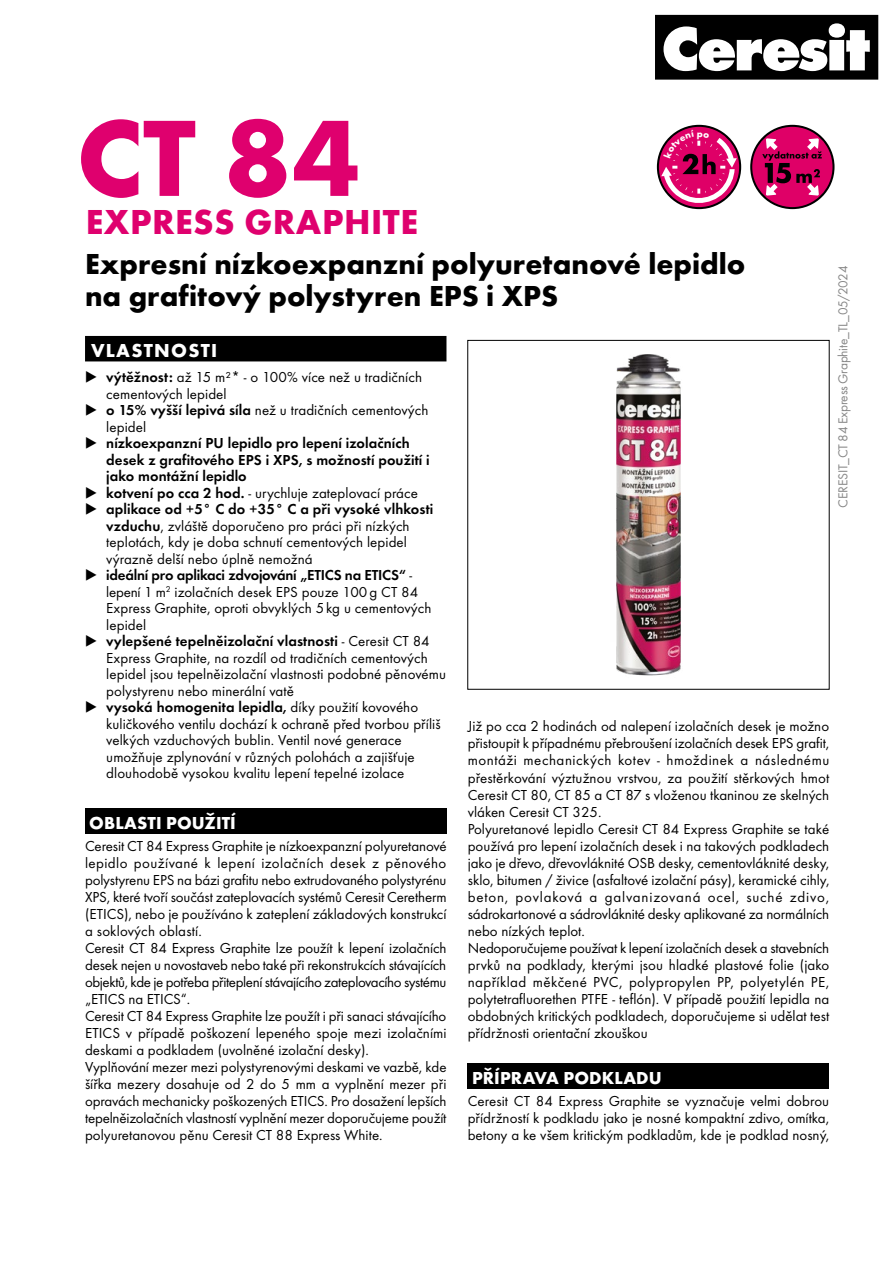
<style>
.page{position:relative;width:893px;height:1263px;background:#fff}
.page>*{position:absolute;margin:0;border:0;box-sizing:border-box;transform-origin:0 0}
.t1{font:700 112.5px "Futura TOT";color:#df006e}
.t2{font:700 36px "Futura TOT";letter-spacing:.015em;color:#df006e}
.t3{font:700 30px/31.5px "Futura TOT";color:#000}
.t4{font:700 19.5px "Futura TOT";letter-spacing:.065em;color:#fff}
.t5{font:700 18px "Futura TOT";letter-spacing:.005em;color:#fff}
.t6{font:15px/17px "Futura TOT";color:#000}
.t7{font:600 15px "Futura TOT";letter-spacing:.005em;color:#000}
.t8{font:600 15px "Futura TOT";letter-spacing:-.015em;color:#000}
.t9{font:13.5px "Futura TOT";letter-spacing:-.02em;color:#878787}
.s1{font-weight:600}
.s2{font-weight:400}
</style>
<div class="page">
<div style="left:85px;top:336px;width:361px;height:25px;background:#000"></div>
<div style="left:85px;top:808px;width:361px;height:25px;background:#000"></div>
<div style="left:468px;top:1063px;width:361px;height:26px;background:#000"></div>
<img style="left:616px;top:354px;width:65px;height:322px">
<div style="left:655px;top:15px;width:223px;height:65px;background:#000"></div>
<svg style="left:663px;top:23px;width:207px;height:48px"></svg>
<svg style="left:750px;top:125px;width:84px;height:84px"></svg>
<svg style="left:657px;top:125px;width:84px;height:84px"></svg>
<h1 class="t1" style="left:77px;top:89px;width:285px">CT 84</h1>
<h2 class="t2" style="left:86px;top:200px;width:334px">EXPRESS GRAPHITE</h2>
<h3 class="t3" style="left:85px;top:248px;width:662px">Expresní nízkoexpanzní polyuretanové lepidlo na grafitový polystyren EPS i XPS</h3>
<h3 class="t4" style="left:91px;top:339px;width:128px">VLASTNOSTI</h3>
<p class="t6" style="left:85px;top:369px;width:339px">▶ <span class="s1">výtěžnost:</span> až 15 m²* - o 100% více než u tradičních</p>
<p class="t6" style="left:106px;top:385px;width:122px">cementových lepidel</p>
<p class="t6" style="left:85px;top:402px;width:345px">▶ <span class="s1">o 15% vyšší lepivá síla</span> než u tradičních cementových</p>
<p class="t6" style="left:106px;top:418px;width:41px">lepidel</p>
<p class="t7" style="left:85px;top:434px;width:326px">▶ nízkoexpanzní PU lepidlo pro lepení izolačních</p>
<p class="t7" style="left:106px;top:451px;width:325px">desek z grafitového EPS i XPS, s možností použití i</p>
<p class="t7" style="left:106px;top:467px;width:142px">jako montážní lepidlo</p>
<p class="t6" style="left:85px;top:484px;width:335px">▶ <span class="s1">kotvení po cca 2 hod.</span> - urychluje zateplovací práce</p>
<p class="t7" style="left:85px;top:500px;width:350px">▶ aplikace od +5° C do +35° C a při vysoké vlhkosti</p>
<p class="t6" style="left:106px;top:517px;width:305px"><span class="s1">vzduchu</span>, zvláště doporučeno pro práci při nízkých</p>
<p class="t6" style="left:106px;top:534px;width:302px">teplotách, kdy je doba schnutí cementových lepidel</p>
<p class="t6" style="left:106px;top:550px;width:208px">výrazně delší nebo úplně nemožná</p>
<p class="t8" style="left:85px;top:566px;width:329px">▶ ideální pro aplikaci zdvojování „ETICS na ETICS“ <span class="s2">-</span></p>
<p class="t6" style="left:106px;top:583px;width:314px">lepení 1 m<sup>2</sup> izolačních desek EPS pouze 100g CT 84</p>
<p class="t6" style="left:106px;top:600px;width:327px">Express Graphite, oproti obvyklých 5kg u cementových</p>
<p class="t6" style="left:106px;top:616px;width:41px">lepidel</p>
<p class="t7" style="left:85px;top:632px;width:346px">▶ vylepšené tepelněizolační vlastnosti <span class="s2">- Ceresit CT 84</span></p>
<p class="t6" style="left:106px;top:649px;width:323px">Express Graphite, na rozdíl od tradičních cementových</p>
<p class="t6" style="left:106px;top:666px;width:341px">lepidel jsou tepelněizolační vlastnosti podobné pěnovému</p>
<p class="t6" style="left:106px;top:682px;width:189px">polystyrenu nebo minerální vatě</p>
<p class="t7" style="left:85px;top:698px;width:335px">▶ vysoká homogenita lepidla, <span class="s2">díky použití kovového</span></p>
<p class="t6" style="left:106px;top:715px;width:336px">kuličkového ventilu dochází k ochraně před tvorbou příliš</p>
<p class="t6" style="left:106px;top:732px;width:297px">velkých vzduchových bublin. Ventil nové generace</p>
<p class="t6" style="left:106px;top:748px;width:310px">umožňuje zplynování v různých polohách a zajišťuje</p>
<p class="t6" style="left:106px;top:765px;width:300px">dlouhodobě vysokou kvalitu lepení tepelné izolace</p>
<p class="t5" style="left:89px;top:812px;width:148px">OBLASTI POUŽITÍ</p>
<p class="t6" style="left:85px;top:837px;width:363px">Ceresit CT 84 Express Graphite je nízkoexpanzní polyuretanové lepidlo používané k lepení izolačních desek z pěnového polystyrenu EPS na bázi grafitu nebo extrudovaného polystyrénu XPS, které tvoří součást zateplovacích systémů Ceresit Ceretherm (ETICS), nebo je používáno k zateplení základových konstrukcí a soklových oblastí.<br>Ceresit CT 84 Express Graphite lze použít k lepení izolačních desek nejen u novostaveb nebo také při rekonstrukcích stávajících objektů, kde je potřeba přiteplení stávajícího zateplovacího systému „ETICS na ETICS“.<br>Ceresit CT 84 Express Graphite lze použít i při sanaci stávajícího ETICS v případě poškození lepeného spoje mezi izolačními deskami a podkladem (uvolněné izolační desky).<br>Vyplňování mezer mezi polystyrenovými deskami ve vazbě, kde šířka mezery dosahuje od 2 do 5 mm a vyplnění mezer při opravách mechanicky poškozených ETICS. Pro dosažení lepších tepelněizolačních vlastností vyplnění mezer doporučujeme použít polyuretanovou pěnu Ceresit CT 88 Express White.</p>
<p class="t6" style="left:468px;top:718px;width:363px">Již po cca 2 hodinách od nalepení izolačních desek je možno přistoupit k případnému přebroušení izolačních desek EPS grafit, montáži mechanických kotev - hmoždinek a následnému přestěrkování výztužnou vrstvou, za použití stěrkových hmot Ceresit CT 80, CT 85 a CT 87 s vloženou tkaninou ze skelných vláken Ceresit CT 325.<br>Polyuretanové lepidlo Ceresit CT 84 Express Graphite se také používá pro lepení izolačních desek i na takových podkladech jako je dřevo, dřevovláknité OSB desky, cementovláknité desky, sklo, bitumen / živice (asfaltové izolační pásy), keramické cihly, beton, povlaková a galvanizovaná ocel, suché zdivo, sádrokartonové a sádrovláknité desky aplikované za normálních nebo nízkých teplot.<br>Nedoporučujeme používat k lepení izolačních desek a stavebních prvků na podklady, kterými jsou hladké plastové folie (jako například měkčené PVC, polypropylen PP, polyetylén PE, polytetrafluorethen PTFE - teflón). V případě použití lepidla na obdobných kritických podkladech, doporučujeme si udělat test přídržnosti orientační zkouškou</p>
<p class="t5" style="left:472px;top:1067px;width:191px">PŘÍPRAVA PODKLADU</p>
<p class="t6" style="left:468px;top:1092px;width:363px;text-align:justify">Ceresit CT 84 Express Graphite se vyznačuje velmi dobrou přídržností k podkladu jako je nosné kompaktní zdivo, omítka, betony a ke všem kritickým podkladům, kde je podklad nosný,</p>
<p class="t9" style="left:835px;top:508px;width:243px;rotate:-90deg">CERESIT_CT 84 Express Graphite_TL_05/2024</p>
</div>
